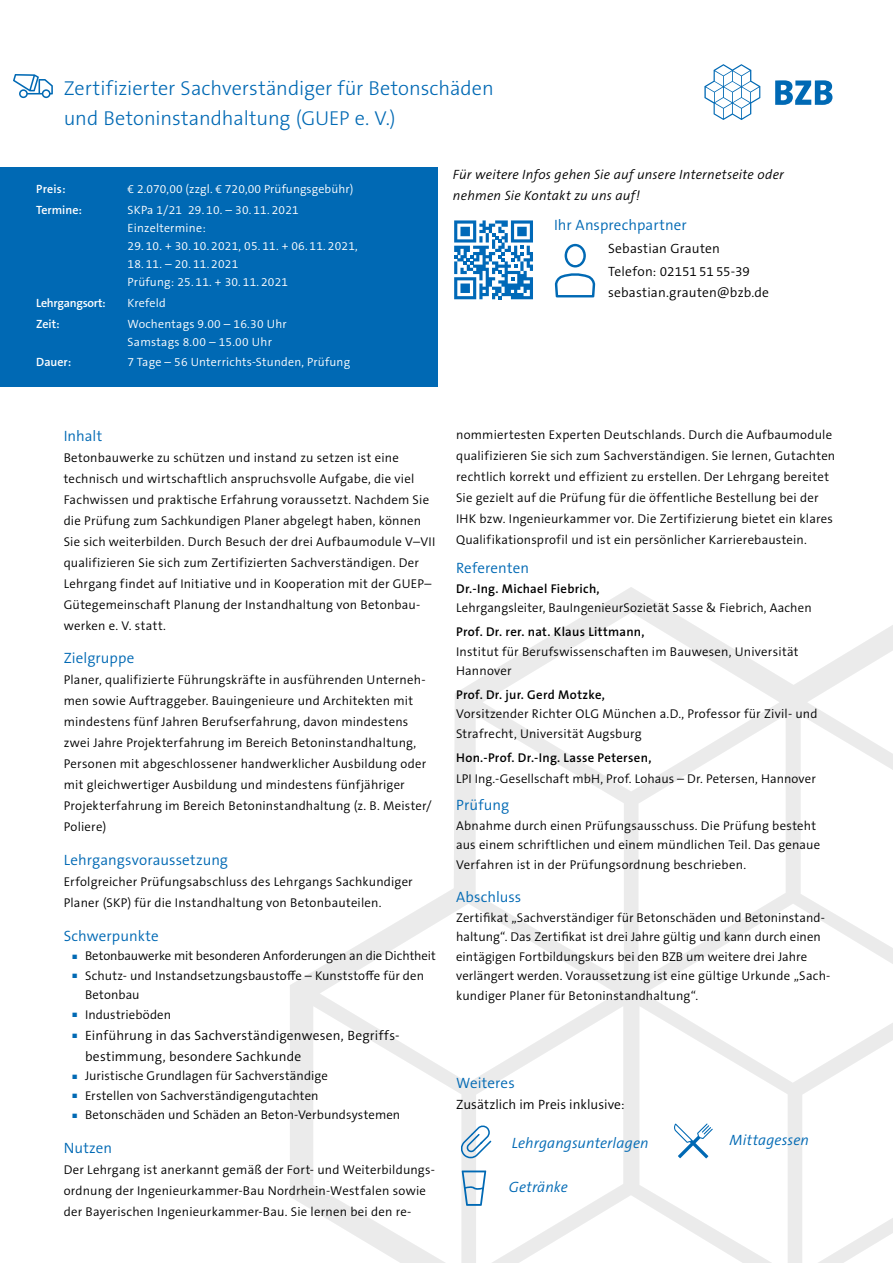
<style>
.page{position:relative;width:893px;height:1263px;background:#fff}
.page>*{position:absolute;margin:0;border:0;box-sizing:border-box;transform-origin:0 0}
.t1{font:300 20.25px/30px "The Sans B W3";color:#0069b4}
.t2{font:300 15px "The Sans B W4";letter-spacing:.005em;color:#0069b4}
.t3{font:italic 300 15px "The Sans B W4";letter-spacing:.005em;color:#0069b4}
.t4{font:300 13.5px/23.1px "The Sans B W4";letter-spacing:.01em;color:#000}
.t5{font:italic 300 13.5px/21px "The Sans B W4";letter-spacing:.015em;color:#000}
.t6{font:300 12.75px/21px "The Sans B W4";letter-spacing:.015em;color:#000}
.t7{font:600 12.75px "The Sans B W6";letter-spacing:.025em;color:#000}
.t8{font:300 12px/18px "The Sans B W4";letter-spacing:.02em;color:#fff}
.t9{font:600 12px "The Sans B W6";color:#fff}
.t10{font:600 12px "The Sans B W6";letter-spacing:-.02em;color:#fff}
</style>
<div class="page">
<svg style="left:290px;top:587px;width:603px;height:676px"></svg>
<svg style="left:555px;top:244px;width:40px;height:53px"></svg>
<svg style="left:13px;top:74px;width:40px;height:24px"></svg>
<svg style="left:704px;top:64px;width:56px;height:56px"></svg>
<div style="left:0;top:168px;width:437px;height:219px;background:#0069b4"></div>
<svg style="left:775px;top:80px;width:57px;height:25px"></svg>
<svg style="left:454px;top:220px;width:79px;height:79px"></svg>
<svg style="left:674px;top:1123px;width:39px;height:35px"></svg>
<svg style="left:462px;top:1170px;width:24px;height:36px"></svg>
<svg style="left:460px;top:1125px;width:31px;height:33px"></svg>
<h1 class="t1" style="left:64px;top:73px;width:432px">Zertifizierter Sachverständiger für Betonschäden und Betoninstandhaltung (GUEP e. V.)</h1>
<p class="t5" style="left:453px;top:164px;width:332px">Für weitere Infos gehen Sie auf unsere Internetseite oder nehmen Sie Kontakt zu uns auf!</p>
<p class="t9" style="left:36px;top:181px;width:31px">Preis:</p>
<p class="t8" style="left:128px;top:180px;width:227px">€ 2.070,00 (zzgl. € 720,00 Prüfungsgebühr)</p>
<p class="t9" style="left:36px;top:202px;width:47px">Termine:</p>
<p class="t8" style="left:128px;top:201px;width:173px">SKPa 1/21 29. 10. – 30. 11. 2021<br>Einzeltermine:</p>
<p class="t8" style="left:128px;top:237px;width:232px">29. 10. + 30. 10. 2021, 05. 11. + 06. 11. 2021,</p>
<p class="t8" style="left:128px;top:255px;width:162px">18. 11. – 20. 11. 2021<br>Prüfung: 25. 11. + 30. 11. 2021</p>
<p class="t10" style="left:36px;top:295px;width:71px">Lehrgangsort:</p>
<p class="t8" style="left:128px;top:294px;width:40px">Krefeld</p>
<p class="t9" style="left:36px;top:316px;width:25px">Zeit:</p>
<p class="t8" style="left:128px;top:315px;width:161px">Wochentags 9.00 – 16.30 Uhr<br>Samstags 8.00 – 15.00 Uhr</p>
<p class="t9" style="left:36px;top:355px;width:37px">Dauer:</p>
<p class="t8" style="left:128px;top:353px;width:224px">7 Tage – 56 Unterrichts-Stunden, Prüfung</p>
<p class="t2" style="left:554px;top:215px;width:134px">Ihr Ansprechpartner</p>
<p class="t4" style="left:608px;top:237px;width:143px">Sebastian Grauten<br>Telefon: 02151 51 55-39</p>
<p class="t4" style="left:608px;top:281px;width:163px">sebastian.grauten@bzb.de</p>
<p class="t2" style="left:64px;top:426px;width:40px">Inhalt</p>
<p class="t6" style="left:64px;top:447px;width:373px">Betonbauwerke zu schützen und instand zu setzen ist eine technisch und wirtschaftlich anspruchsvolle Aufgabe, die viel Fachwissen und praktische Erfahrung voraussetzt. Nachdem Sie die Prüfung zum Sachkundigen Planer abgelegt haben, können Sie sich weiterbilden. Durch Besuch der drei Aufbaumodule V–VII qualifizieren Sie sich zum Zertifizierten Sachverständigen. Der Lehrgang findet auf Initiative und in Kooperation mit der GUEP– Gütegemeinschaft Planung der Instandhaltung von Betonbau&shy;werken e. V. statt.</p>
<p class="t2" style="left:64px;top:649px;width:72px">Zielgruppe</p>
<p class="t6" style="left:64px;top:670px;width:369px">Planer, qualifizierte Führungskräfte in ausführenden Unterneh&shy;men sowie Auftraggeber. Bauingenieure und Architekten mit mindestens fünf Jahren Berufserfahrung, davon mindestens zwei Jahre Projekterfahrung im Bereich Betoninstandhaltung, Personen mit abgeschlossener handwerklicher Ausbildung oder mit gleichwertiger Ausbildung und mindestens fünfjähriger Projekterfahrung im Bereich Betoninstandhaltung (z. B. Meister/ Poliere)</p>
<p class="t2" style="left:64px;top:850px;width:166px">Lehrgangsvoraussetzung</p>
<p class="t6" style="left:64px;top:871px;width:351px">Erfolgreicher Prüfungsabschluss des Lehrgangs Sachkundiger<br>Planer (SKP) für die Instandhaltung von Betonbauteilen.</p>
<p class="t2" style="left:64px;top:926px;width:97px">Schwerpunkte</p>
<p class="t6" style="left:85px;top:946px;width:352px;line-height:19.5px">Betonbauwerke mit besonderen Anforderungen an die Dichtheit Schutz- und Instandsetzungsbaustoffe – Kunststoffe für den Betonbau<br>Industrieböden</p>
<p class="t4" style="left:85px;top:1025px;width:315px;line-height:21px">Einführung in das Sachverständigenwesen, Begriffs&shy;bestimmung, besondere Sachkunde</p>
<p class="t6" style="left:85px;top:1066px;width:317px;line-height:19.5px">Juristische Grundlagen für Sachverständige<br>Erstellen von Sachverständigengutachten<br>Betonschäden und Schäden an Beton-Verbundsystemen</p>
<p class="t2" style="left:64px;top:1138px;width:50px">Nutzen</p>
<p class="t6" style="left:64px;top:1159px;width:373px">Der Lehrgang ist anerkannt gemäß der Fort- und Weiterbildungs&shy;ordnung der Ingenieurkammer-Bau Nordrhein-Westfalen sowie der Bayerischen Ingenieurkammer-Bau. Sie lernen bei den re-</p>
<p class="t6" style="left:456px;top:424px;width:381px">nommiertesten Experten Deutschlands. Durch die Aufbaumodule qualifizieren Sie sich zum Sachverständigen. Sie lernen, Gutachten rechtlich korrekt und effizient zu erstellen. Der Lehrgang bereitet Sie gezielt auf die Prüfung für die öffentliche Bestellung bei der IHK bzw. Ingenieurkammer vor. Die Zertifizierung bietet ein klares Qualifikationsprofil und ist ein persönlicher Karrierebaustein.</p>
<p class="t2" style="left:456px;top:559px;width:74px">Referenten</p>
<p class="t7" style="left:456px;top:580px;width:145px">Dr.-Ing. Michael Fiebrich,</p>
<p class="t6" style="left:456px;top:598px;width:357px">Lehrgangsleiter, BauIngenieurSozietät Sasse &amp; Fiebrich, Aachen</p>
<p class="t7" style="left:456px;top:624px;width:190px">Prof. Dr. rer. nat. Klaus Littmann,</p>
<p class="t6" style="left:456px;top:642px;width:344px;line-height:19.5px">Institut für Berufswissenschaften im Bauwesen, Universität<br>Hannover</p>
<p class="t7" style="left:456px;top:686px;width:150px">Prof. Dr. jur. Gerd Motzke,</p>
<p class="t6" style="left:456px;top:704px;width:363px;line-height:19.5px">Vorsitzender Richter OLG München a.D., Professor für Zivil- und<br>Strafrecht, Universität Augsburg</p>
<p class="t7" style="left:456px;top:749px;width:197px">Hon.-Prof. Dr.-Ing. Lasse Petersen,</p>
<p class="t6" style="left:456px;top:768px;width:361px">LPI Ing.-Gesellschaft mbH, Prof. Lohaus – Dr. Petersen, Hannover</p>
<p class="t2" style="left:456px;top:795px;width:55px">Prüfung</p>
<p class="t6" style="left:456px;top:816px;width:366px;line-height:19.5px">Abnahme durch einen Prüfungsausschuss. Die Prüfung besteht aus einem schriftlichen und einem mündlichen Teil. Das genaue<br>Verfahren ist in der Prüfungsordnung beschrieben.</p>
<p class="t2" style="left:456px;top:888px;width:67px">Abschluss</p>
<p class="t6" style="left:456px;top:908px;width:376px;line-height:19.5px">Zertifikat „Sachverständiger für Betonschäden und Betoninstand&shy;haltung“. Das Zertifikat ist drei Jahre gültig und kann durch einen eintägigen Fortbildungskurs bei den BZB um weitere drei Jahre verlängert werden. Voraussetzung ist eine gültige Urkunde „Sach&shy;kundiger Planer für Betoninstandhaltung“.</p>
<p class="t2" style="left:456px;top:1073px;width:60px">Weiteres</p>
<p class="t4" style="left:456px;top:1093px;width:170px">Zusätzlich im Preis inklusive:</p>
<p class="t3" style="left:512px;top:1134px;width:138px">Lehrgangsunterlagen</p>
<p class="t3" style="left:729px;top:1131px;width:81px">Mittagessen</p>
<p class="t3" style="left:509px;top:1178px;width:60px">Getränke</p>
</div>
